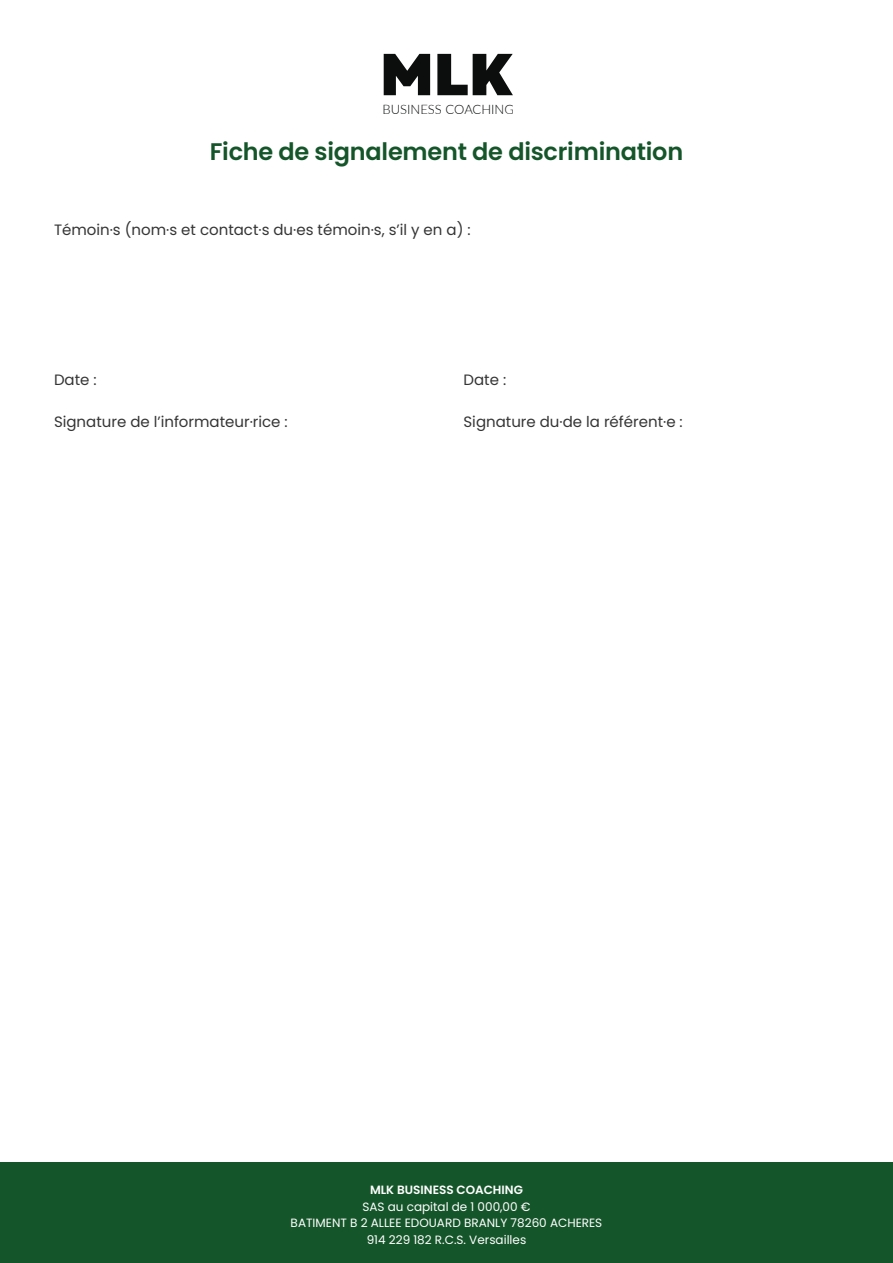
<style>
.page{position:relative;width:893px;height:1263px;background:#fff}
.page>*{position:absolute;margin:0;border:0;box-sizing:border-box;transform-origin:0 0}
.t1{font:900 62.7px "Bilo";color:#0c0d0d}
.t2{font:600 24px "Poppins";letter-spacing:-.01em;color:#15552a}
.t3{font:15px "Poppins";color:#343534}
.t4{font:300 13.05px "Lato";color:#0c0d0d}
.t5{font:12px/16.5px "Poppins";color:#fff;text-align:center}
.t6{font:600 12px "Poppins";color:#fff}
</style>
<div class="page">
<div style="left:0;top:1162px;width:893px;height:101px;background:#15552a"></div>
<h1 class="t1" style="left:380px;top:31px;width:133px">MLK</h1>
<p class="t4" style="left:382px;top:100px;width:133px">BUSINESS COACHING</p>
<h2 class="t2" style="left:210px;top:138px;width:475px">Fiche de signalement de discrimination</h2>
<p class="t3" style="left:54px;top:221px;width:418px">Témoin·s (nom·s et contact·s du·es témoin·s, s’il y en a) :</p>
<p class="t3" style="left:54px;top:371px;width:44px">Date :</p>
<p class="t3" style="left:54px;top:413px;width:235px">Signature de l’informateur·rice :</p>
<p class="t3" style="left:463px;top:371px;width:44px">Date :</p>
<p class="t3" style="left:463px;top:413px;width:221px">Signature du·de la référent·e :</p>
<p class="t6" style="left:370px;top:1183px;width:154px">MLK BUSINESS COACHING</p>
<p class="t5" style="left:291px;top:1198px;width:313px">SAS au capital de 1 000,00 €<br>BATIMENT B 2 ALLEE EDOUARD BRANLY 78260 ACHERES<br>914 229 182 R.C.S. Versailles</p>
</div>
